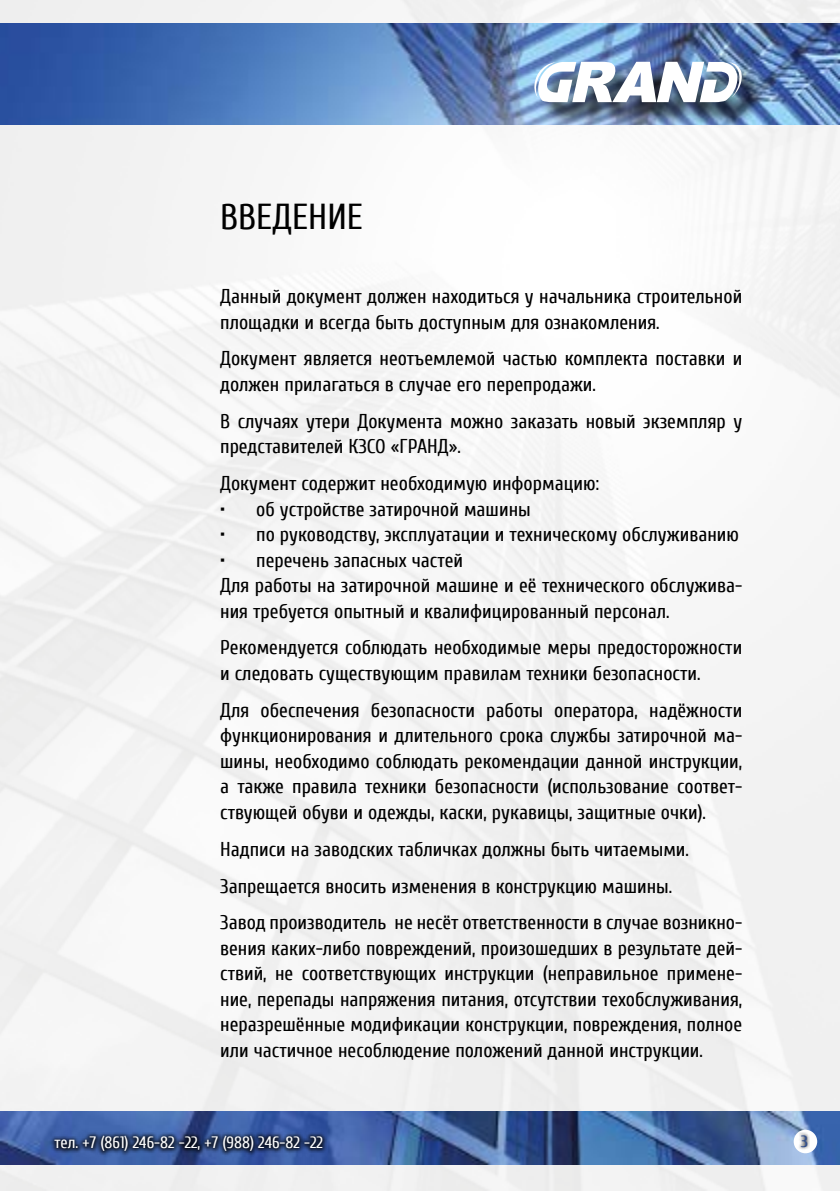
<style>
.page{position:relative;width:840px;height:1191px;background:#fff}
.page>*{position:absolute;margin:0;border:0;box-sizing:border-box;transform-origin:0 0}
.t1{font:36px "Cuprum";color:#000}
.t2{font:20px/25.6px "Cuprum";color:#000}
.t3{font:16.6px "Cuprum";color:#fff}
.t4{font:700 16.6px "Cuprum";color:#324f8c}
</style>
<div class="page">
<img style="left:0;top:0;width:839px;height:1191px">
<img style="left:0;top:23px;width:839px;height:102px">
<div style="left:537px;top:66px;width:228px;height:62px;background:#000;opacity:.75"></div>
<svg style="left:533px;top:62px;width:208px;height:40px"></svg>
<img style="left:0;top:1111px;width:839px;height:53px">
<div style="left:0;top:1130px;width:326px;height:26px;background:#000;opacity:.75"></div>
<svg style="left:793px;top:1129px;width:23px;height:24px"></svg>
<div style="left:796px;top:1132px;width:12px;height:18px;background:#000;opacity:.75"></div>
<h1 class="t1" style="left:220px;top:197px;width:144px">ВВЕДЕНИЕ</h1>
<p class="t2" style="left:220px;top:283px;width:523px">Данный документ должен находиться у начальника строительной площадки и всегда быть доступным для ознакомления.</p>
<p class="t2" style="left:220px;top:346px;width:523px">Документ является неотъемлемой частью комплекта поставки и должен прилагаться в случае его перепродажи.</p>
<p class="t2" style="left:220px;top:408px;width:523px">В случаях утери Документа можно заказать новый экземпляр у представителей КЗСО «ГРАНД».</p>
<p class="t2" style="left:220px;top:470px;width:380px">Документ содержит необходимую информацию:</p>
<p class="t2" style="left:220px;top:496px;width:312px">• об устройстве затирочной машины</p>
<p class="t2" style="left:220px;top:521px;width:520px">• по руководству, эксплуатации и техническому обслуживанию</p>
<p class="t2" style="left:220px;top:547px;width:523px">• перечень запасных частей<br>Для работы на затирочной машине и её технического обслужива&shy;ния требуется опытный и квалифицированный персонал.</p>
<p class="t2" style="left:220px;top:635px;width:523px">Рекомендуется соблюдать необходимые меры предосторожности и следовать существующим правилам техники безопасности.</p>
<p class="t2" style="left:220px;top:697px;width:523px;text-align:justify">Для обеспечения безопасности работы оператора, надёжности функционирования и длительного срока службы затирочной ма&shy;шины, необходимо соблюдать рекомендации данной инструкции, а также правила техники безопасности (использование соответ&shy;ствующей обуви и одежды, каски, рукавицы, защитные очки).</p>
<p class="t2" style="left:220px;top:830px;width:523px;line-height:36.8px">Надписи на заводских табличках должны быть читаемыми.<br>Запрещается вносить изменения в конструкцию машины.<br>Завод производитель не несёт ответственности в случае возникно-</p>
<p class="t2" style="left:220px;top:935px;width:523px;text-align:justify">вения каких-либо повреждений, произошедших в результате дей&shy;ствий, не соответствующих инструкции (неправильное примене&shy;ние, перепады напряжения питания, отсутствии техобслуживания, неразрешённые модификации конструкции, повреждения, полное или частичное несоблюдение положений данной инструкции.</p>
<p class="t3" style="left:55px;top:1133px;width:270px">тел. +7 (861) 246-82 -22, +7 (988) 246-82 -22</p>
<p class="t4" style="left:800px;top:1132px;width:9px">3</p>
</div>
